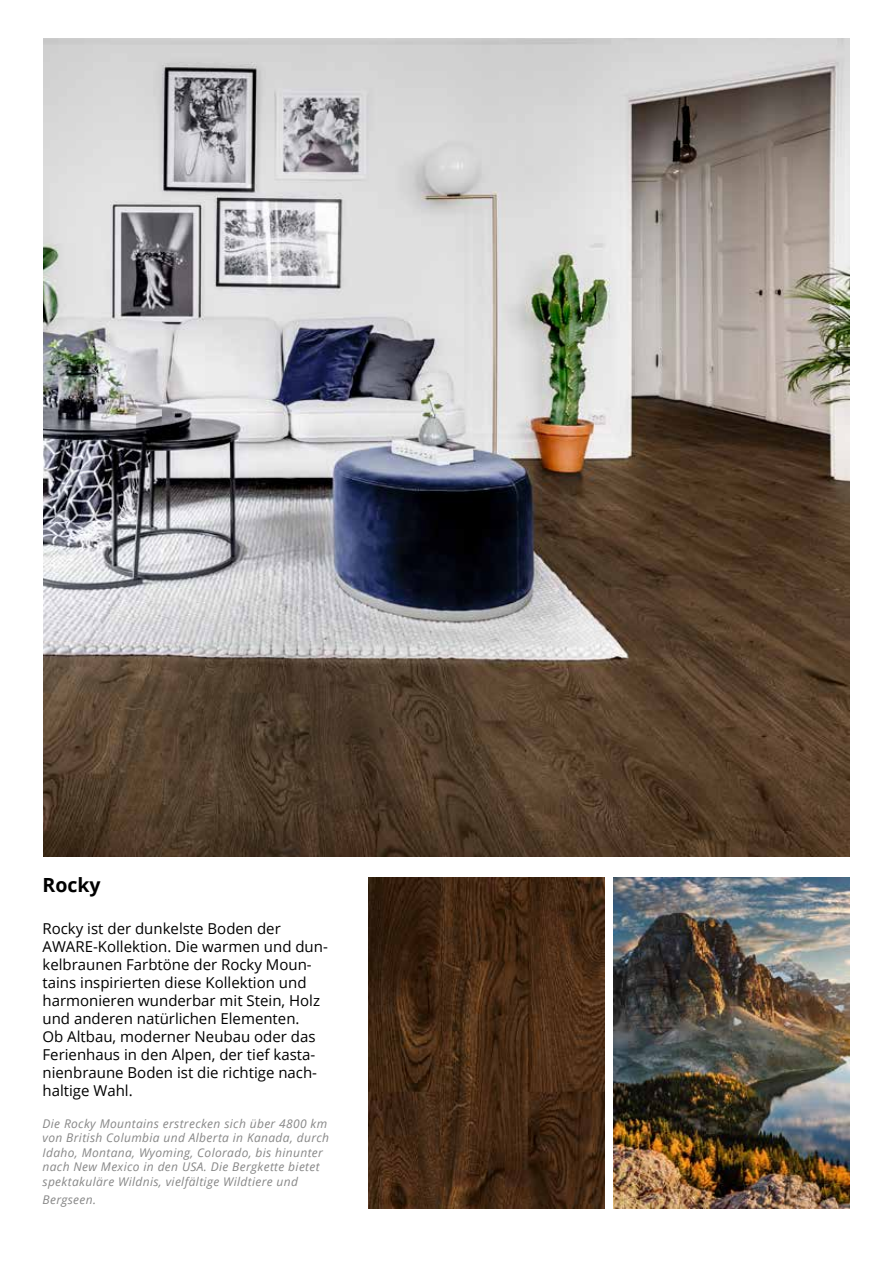
<style>
.page{position:relative;width:893px;height:1263px;background:#fff}
.page>*{position:absolute;margin:0;border:0;box-sizing:border-box;transform-origin:0 0}
.t1{font:700 19.5px "Open Sans";color:#000}
.t2{font:15px/18px "Open Sans";color:#000}
.t3{font:italic 12px/14.4px "Open Sans";letter-spacing:.03em;color:#878787}
</style>
<div class="page">
<img style="left:369px;top:877px;width:235px;height:332px">
<img style="left:43px;top:38px;width:806px;height:818px">
<img style="left:613px;top:877px;width:236px;height:332px">
<h1 class="t1" style="left:43px;top:871px;width:60px">Rocky</h1>
<p class="t2" style="left:43px;top:919px;width:287px">Rocky ist der dunkelste Boden der AWARE-Kollektion. Die warmen und dun&shy;kelbraunen Farbtöne der Rocky Moun&shy;tains inspirierten diese Kollektion und harmonieren wunderbar mit Stein, Holz und anderen natürlichen Elementen.<br>Ob Altbau, moderner Neubau oder das Ferienhaus in den Alpen, der tief kasta&shy;nienbraune Boden ist die richtige nach&shy;haltige Wahl.</p>
<p class="t3" style="left:43px;top:1116px;width:288px">Die Rocky Mountains erstrecken sich über 4800 km von British Columbia und Alberta in Kanada, durch Idaho, Montana, Wyoming, Colorado, bis hinunter nach New Mexico in den USA. Die Bergkette bietet spektakuläre Wildnis, vielfältige Wildtiere und</p>
<p class="t3" style="left:43px;top:1192px;width:55px">Bergseen.</p>
</div>
